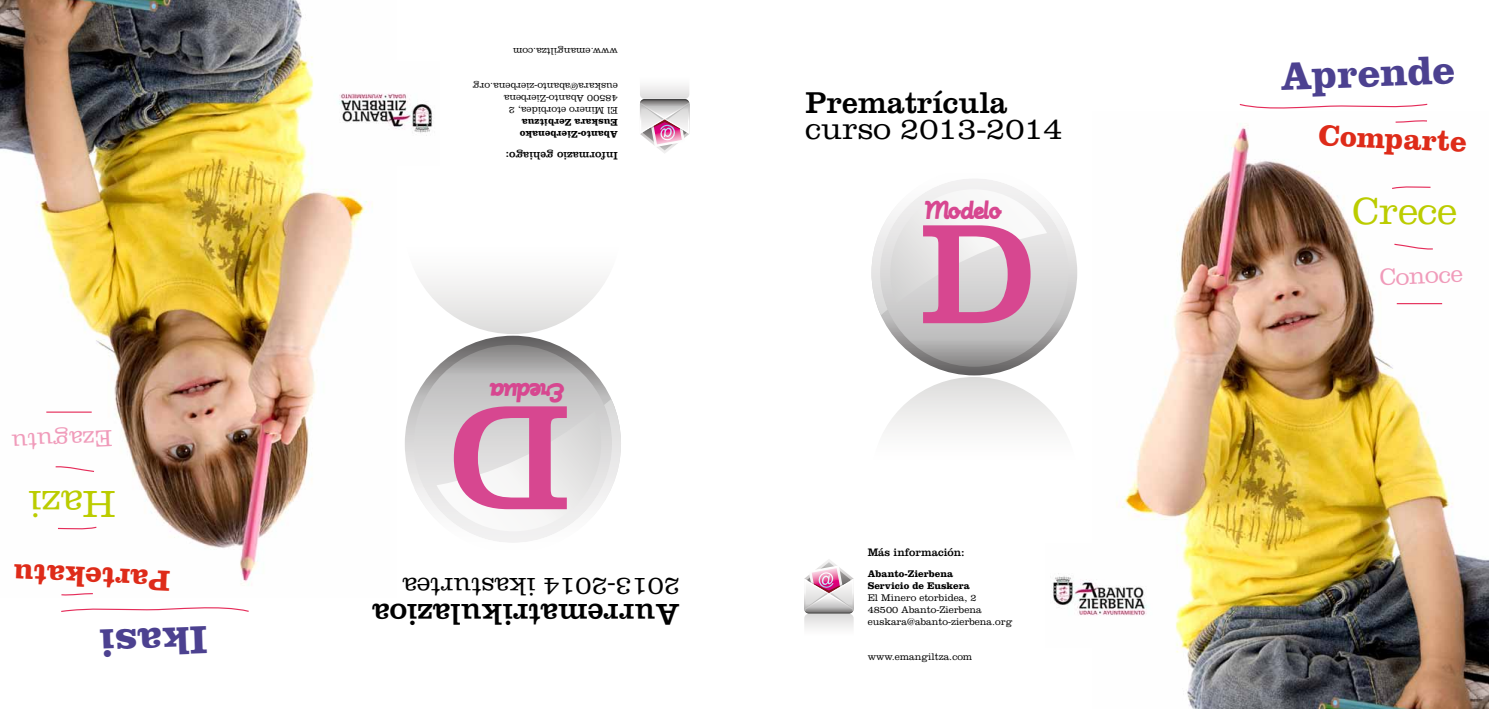
<style>
.page{position:relative;width:1489px;height:709px;background:#fff}
.page>*{position:absolute;margin:0;border:0;box-sizing:border-box;transform-origin:0 0}
.t1{font:700 40.75px "Clarendon";color:#4c4190}
.t2{font:300 39.12px "Clarendon";color:#bc0}
.t3{font:31.25px "Clarendon";color:#000}
.t4{font:300 31.25px "Clarendon";color:#000}
.t5{font:700 30px "Clarendon";color:#de2b19}
.t6{font:300 26.25px "Clarendon";color:#000}
.t7{font:24.75px "Manuscript";color:#d74790}
.t8{font:300 24.12px "Clarendon";color:#f09bba}
.t9{font:23.5px "Manuscript";color:#d74790}
.t10{font:11.25px "Clarendon";color:#000}
.t11{font:300 10px/12px "Clarendon";color:#000}
.t12{font:700 10px/12px "Clarendon";color:#000}
</style>
<div class="page">
<img style="left:1116px;top:123px;width:372px;height:586px">
<img style="left:0;top:0;width:373px;height:586px">
<svg style="left:1239px;top:103px;width:189px;height:6px"></svg>
<svg style="left:1395px;top:120px;width:32px;height:3px"></svg>
<svg style="left:1390px;top:186px;width:41px;height:4px"></svg>
<svg style="left:1392px;top:243px;width:41px;height:7px"></svg>
<hr style="left:1396px;top:303px;width:45px;height:1px;background:#e52d5a">
<svg style="left:871px;top:179px;width:205px;height:251px"></svg>
<svg style="left:804px;top:559px;width:49px;height:70px"></svg>
<svg style="left:61px;top:607px;width:188px;height:5px"></svg>
<svg style="left:61px;top:593px;width:32px;height:3px"></svg>
<svg style="left:57px;top:526px;width:41px;height:4px"></svg>
<svg style="left:54px;top:465px;width:41px;height:8px"></svg>
<hr style="left:46px;top:411px;width:46px;height:2px;background:#e52d5a">
<svg style="left:420px;top:279px;width:186px;height:55px"></svg>
<svg style="left:405px;top:336px;width:206px;height:150px"></svg>
<svg style="left:414px;top:399px;width:207px;height:144px"></svg>
<svg style="left:640px;top:85px;width:49px;height:68px"></svg>
<img style="left:333px;top:61px;width:100px;height:104px">
<img style="left:1053px;top:543px;width:99px;height:104px">
<h3 class="t8" style="left:113px;top:451px;width:102px;rotate:177deg">Ezagutu</h3>
<h2 class="t2" style="left:115px;top:526px;width:89px;rotate:-180deg">Hazi</h2>
<h3 class="t5" style="left:169px;top:599px;width:158px;rotate:-177deg">Partekatu</h3>
<h1 class="t1" style="left:208px;top:664px;width:110px;rotate:178deg">Ikasi</h1>
<p class="t11" style="left:617px;top:58px;width:106px;rotate:-180deg">www.emangiltza.com</p>
<p class="t11" style="left:617px;top:117px;width:146px;rotate:-180deg">El Minero etorbidea, 2<br>48500 Abanto-Zierbena euskara@abanto-zierbena.org</p>
<p class="t12" style="left:617px;top:141px;width:99px;rotate:-180deg">Abanto-Zierbenako<br>Euskara Zerbitzua</p>
<p class="t10" style="left:617px;top:162px;width:113px;rotate:-180deg">Informazio gehiago:</p>
<h3 class="t7" style="left:564px;top:408px;width:75px;rotate:-180deg">Eredua</h3>
<h3 class="t6" style="left:679px;top:601px;width:279px;rotate:-180deg">2013-2014 ikasturtea</h3>
<h3 class="t3" style="left:679px;top:632px;width:309px;rotate:-180deg">Aurrematrikulazioa</h3>
<h3 class="t3" style="left:805px;top:84px;width:203px">Prematrícula</h3>
<h3 class="t4" style="left:805px;top:111px;width:258px">curso 2013-2014</h3>
<h3 class="t9" style="left:925px;top:195px;width:78px">Modelo</h3>
<p class="t10" style="left:867px;top:546px;width:98px">Más información:</p>
<p class="t12" style="left:867px;top:567px;width:104px">Abanto-Zierbena<br>Servicio de Euskera</p>
<p class="t11" style="left:867px;top:591px;width:146px">El Minero etorbidea, 2<br>48500 Abanto-Zierbena euskara@abanto-zierbena.org</p>
<p class="t11" style="left:867px;top:650px;width:106px">www.emangiltza.com</p>
<h1 class="t1" style="left:1279px;top:51px;width:176px;rotate:-2deg">Aprende</h1>
<h3 class="t5" style="left:1319px;top:116px;width:150px;rotate:3deg">Comparte</h3>
<h2 class="t2" style="left:1352px;top:188px;width:106px">Crece</h2>
<h3 class="t8" style="left:1378px;top:264px;width:85px;rotate:-3deg">Conoce</h3>
</div>
